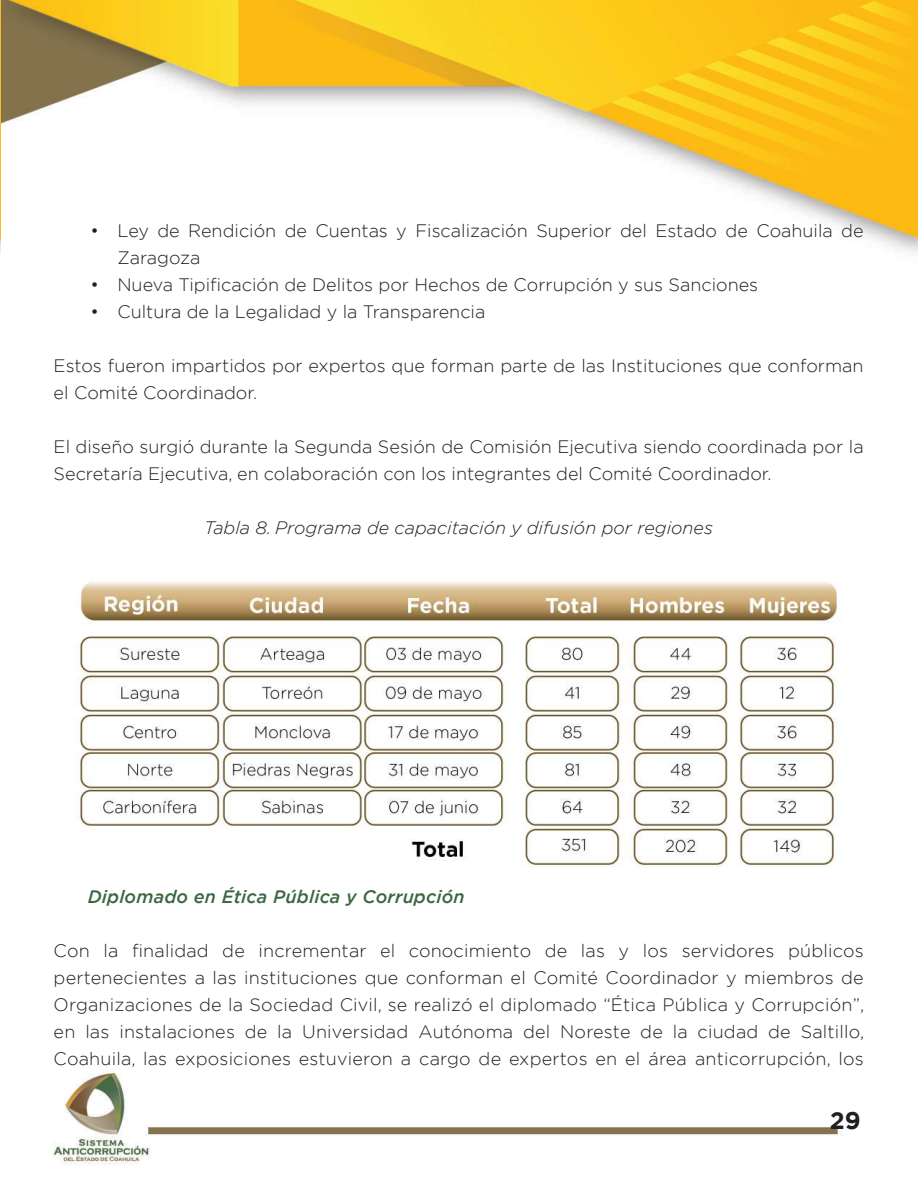
<style>
.page{position:relative;width:918px;height:1188px;background:#fff}
.page>*{position:absolute;margin:0;border:0;box-sizing:border-box;transform-origin:0 0}
.t1{font:700 24px "Gotham";color:#231f20}
.t2{font:300 18px/27px "Gotham";color:#231f20}
.t3{font:italic 300 18px "Gotham";color:#231f20}
.t4{font:italic 500 18px "Gotham";letter-spacing:.01em;color:#3b6841}
</style>
<div class="page">
<img style="left:0;top:0;width:918px;height:1165px">
<img style="left:70px;top:568px;width:777px;height:312px">
<p class="t2" style="left:117px;top:217px;width:748px;text-indent:-27px">• Ley de Rendición de Cuentas y Fiscalización Superior del Estado de Coahuila de<br>Zaragoza</p>
<p class="t2" style="left:90px;top:271px;width:669px">• Nueva Tipificación de Delitos por Hechos de Corrupción y sus Sanciones</p>
<p class="t2" style="left:90px;top:298px;width:397px">• Cultura de la Legalidad y la Transparencia</p>
<p class="t2" style="left:54px;top:352px;width:811px">Estos fueron impartidos por expertos que forman parte de las Instituciones que conforman el Comité Coordinador.</p>
<p class="t2" style="left:54px;top:433px;width:812px">El diseño surgió durante la Segunda Sesión de Comisión Ejecutiva siendo coordinada por la<br>Secretaría Ejecutiva, en colaboración con los integrantes del Comité Coordinador.</p>
<p class="t3" style="left:204px;top:516px;width:510px">Tabla 8. Programa de capacitación y difusión por regiones</p>
<p class="t4" style="left:88px;top:885px;width:379px">Diplomado en Ética Pública y Corrupción</p>
<p class="t2" style="left:54px;top:937px;width:812px;text-align:justify">Con la finalidad de incrementar el conocimiento de las y los servidores públicos pertenecientes a las instituciones que conforman el Comité Coordinador y miembros de Organizaciones de la Sociedad Civil, se realizó el diplomado “Ética Pública y Corrupción”, en las instalaciones de la Universidad Autónoma del Noreste de la ciudad de Saltillo, Coahuila, las exposiciones estuvieron a cargo de expertos en el área anticorrupción, los</p>
<h1 class="t1" style="left:830px;top:1105px;width:32px">29</h1>
</div>
